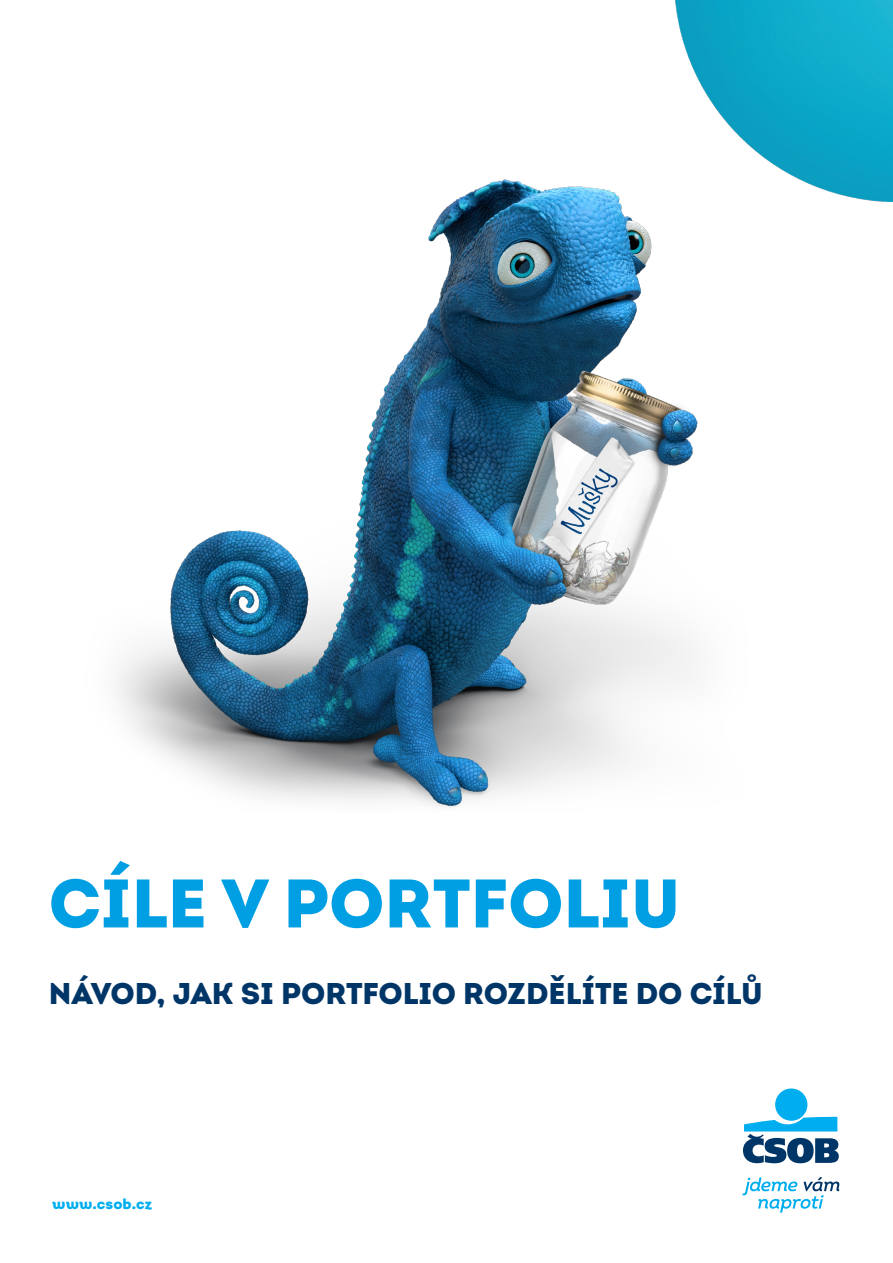
<style>
.page{position:relative;width:893px;height:1263px;background:#fff}
.page>*{position:absolute;margin:0;border:0;box-sizing:border-box;transform-origin:0 0}
.t1{font:68.55px "Intro Black Alt";color:#009fe3}
.t2{font:30px "Intro Black Alt";letter-spacing:-.005em;color:#003667}
.t3{font:15px "Intro Black Alt";letter-spacing:.005em;color:#00aeef}
</style>
<div class="page">
<img style="left:675px;top:0;width:218px;height:112px">
<svg style="left:742px;top:1177px;width:97px;height:35px"></svg>
<div style="left:775px;top:1088px;width:32px;height:33px;background:#00aeef;border-radius:50%"></div>
<svg style="left:743px;top:1117px;width:96px;height:46px"></svg>
<img style="left:116px;top:112px;width:777px;height:695px">
<p class="t1" style="left:49px;top:859px;width:633px">CÍLE V PORTFOLIU</p>
<p class="t2" style="left:49px;top:974px;width:716px">NÁVOD, JAK SI PORTFOLIO ROZDĚLÍTE DO CÍLŮ</p>
<p class="t3" style="left:52px;top:1194px;width:101px">www.csob.cz</p>
</div>
